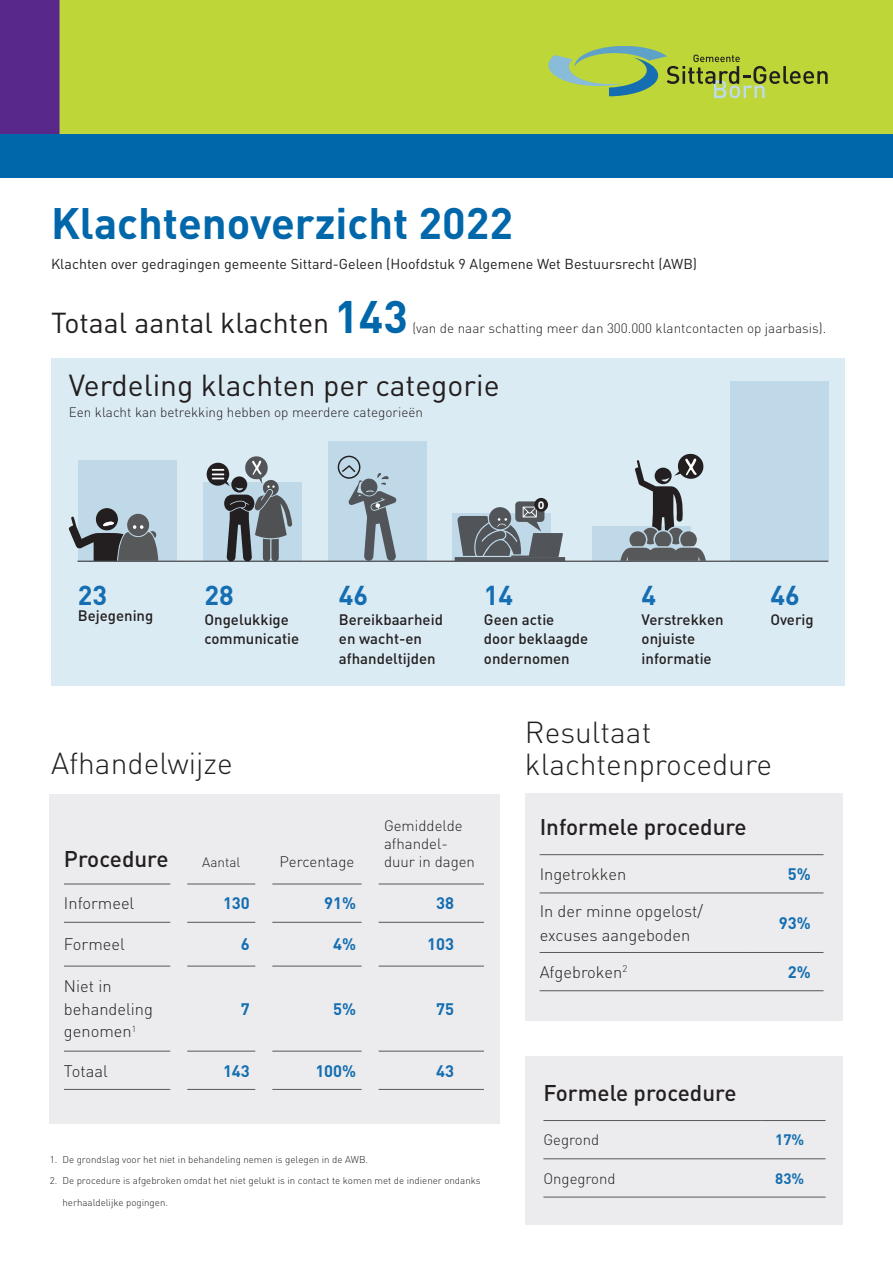
<style>
.page{position:relative;width:893px;height:1263px;background:#fff}
.page>*{position:absolute;margin:0;border:0;box-sizing:border-box;transform-origin:0 0}
.t1{font:700 43.5px "DINOT";color:#0067aa}
.t2{font:300 30px/31.5px "DIN Pro";color:#231f20}
.t3{font:30px "DIN Pro";color:#231f20}
.t4{font:28.5px "DIN Pro";color:#231f20}
.t5{font:700 27px "DINOT";color:#146eb1}
.t6{font:500 22.5px "DIN Pro";color:#231f20}
.t7{font:300 16.5px/22.5px "DINOT";color:#231f20}
.t8{font:700 16.5px "DINOT";color:#146eb1}
.t9{font:500 15px/19.5px "DINOT";color:#231f20}
.t10{font:300 15px/18px "DIN Pro";color:#231f20}
.t11{font:300 15px "DINOT";color:#231f20}
.t12{font:700 15px "DINOT";color:#146eb1}
.t13{font:14.25px "DIN Pro";color:#231f20}
.t14{font:300 13.5px "DINOT";color:#231f20}
.t15{font:300 13.5px "DIN Pro";color:#231f20}
.t16{font:700 10.65px "VAG Rounded Std";color:#fff}
.t17{font:300 9.75px "DINOT";color:#231f20}
.s1{font-weight:700;font-size:45px;color:#0067aa}
</style>
<div class="page">
<div style="left:51px;top:358px;width:793px;height:328px;background:#dbebf3"></div>
<div style="left:730px;top:382px;width:99px;height:179px;background:#bfd9e9"></div>
<div style="left:0;top:0;width:60px;height:134px;background:#58298a"></div>
<div style="left:60px;top:0;width:833px;height:134px;background:#bed637"></div>
<svg style="left:549px;top:46px;width:279px;height:52px"></svg>
<div style="left:0;top:134px;width:893px;height:44px;background:#0067aa"></div>
<hr style="left:77px;top:561px;width:751px;height:1px;background:#231f20">
<div style="left:593px;top:526px;width:98px;height:35px;background:#bfd9e9"></div>
<svg style="left:620px;top:453px;width:86px;height:108px"></svg>
<div style="left:78px;top:460px;width:98px;height:101px;background:#bfd9e9"></div>
<svg style="left:69px;top:508px;width:89px;height:53px"></svg>
<div style="left:203px;top:482px;width:99px;height:79px;background:#bfd9e9"></div>
<svg style="left:207px;top:456px;width:85px;height:106px"></svg>
<div style="left:328px;top:441px;width:99px;height:120px;background:#bfd9e9"></div>
<svg style="left:337px;top:455px;width:59px;height:106px"></svg>
<div style="left:452px;top:514px;width:98px;height:47px;background:#bfd9e9"></div>
<div style="left:534px;top:498px;width:14px;height:14px;background:#231f20;border-radius:50%"></div>
<svg style="left:455px;top:501px;width:110px;height:61px"></svg>
<div style="left:50px;top:794px;width:450px;height:330px;background:#ececee"></div>
<hr style="left:64px;top:884px;width:106px;height:1px;background:#57585a">
<hr style="left:64px;top:922px;width:106px;height:1px;background:#57585a">
<hr style="left:64px;top:966px;width:106px;height:1px;background:#57585a">
<hr style="left:64px;top:1051px;width:106px;height:1px;background:#57585a">
<hr style="left:64px;top:1089px;width:106px;height:1px;background:#57585a">
<hr style="left:187px;top:884px;width:68px;height:1px;background:#57585a">
<hr style="left:272px;top:884px;width:90px;height:1px;background:#57585a">
<hr style="left:187px;top:922px;width:68px;height:1px;background:#57585a">
<hr style="left:272px;top:922px;width:90px;height:1px;background:#57585a">
<hr style="left:187px;top:966px;width:68px;height:1px;background:#57585a">
<hr style="left:272px;top:966px;width:90px;height:1px;background:#57585a">
<hr style="left:187px;top:1051px;width:68px;height:1px;background:#57585a">
<hr style="left:272px;top:1051px;width:90px;height:1px;background:#57585a">
<hr style="left:187px;top:1089px;width:68px;height:1px;background:#57585a">
<hr style="left:272px;top:1089px;width:90px;height:1px;background:#57585a">
<hr style="left:379px;top:884px;width:105px;height:1px;background:#57585a">
<hr style="left:379px;top:922px;width:105px;height:1px;background:#57585a">
<hr style="left:379px;top:966px;width:105px;height:1px;background:#57585a">
<hr style="left:379px;top:1051px;width:105px;height:1px;background:#57585a">
<hr style="left:379px;top:1089px;width:105px;height:1px;background:#57585a">
<div style="left:525px;top:794px;width:318px;height:227px;background:#ececee"></div>
<div style="left:525px;top:1057px;width:318px;height:168px;background:#ececee"></div>
<hr style="left:543px;top:1120px;width:219px;height:1px;background:#57585a">
<hr style="left:762px;top:1120px;width:64px;height:1px;background:#57585a">
<hr style="left:543px;top:1158px;width:219px;height:1px;background:#57585a">
<hr style="left:762px;top:1158px;width:64px;height:1px;background:#57585a">
<hr style="left:543px;top:1197px;width:219px;height:1px;background:#57585a">
<hr style="left:762px;top:1197px;width:64px;height:1px;background:#57585a">
<hr style="left:540px;top:893px;width:207px;height:1px;background:#57585a">
<hr style="left:747px;top:893px;width:76px;height:1px;background:#57585a">
<hr style="left:540px;top:952px;width:207px;height:1px;background:#57585a">
<hr style="left:747px;top:952px;width:76px;height:1px;background:#57585a">
<hr style="left:540px;top:990px;width:207px;height:1px;background:#57585a">
<hr style="left:747px;top:990px;width:76px;height:1px;background:#57585a">
<hr style="left:540px;top:854px;width:207px;height:1px;background:#57585a">
<hr style="left:747px;top:854px;width:76px;height:1px;background:#57585a">
<h1 class="t1" style="left:51px;top:193px;width:463px">Klachtenoverzicht 2022</h1>
<h3 class="t13" style="left:51px;top:254px;width:648px">Klachten over gedragingen gemeente Sittard-Geleen (Hoofdstuk 9 Algemene Wet Bestuursrecht (AWB)</h3>
<h3 class="t4" style="left:51px;top:303px;width:358px">Totaal aantal klachten <span class="s1">143</span></h3>
<h3 class="t14" style="left:412px;top:319px;width:415px">(van de naar schatting meer dan 300.000 klantcontacten op jaarbasis).</h3>
<h2 class="t3" style="left:69px;top:365px;width:432px">Verdeling klachten per categorie</h2>
<h3 class="t15" style="left:69px;top:403px;width:356px">Een klacht kan betrekking hebben op meerdere categorieën</h3>
<p class="t16" style="left:538px;top:498px;width:8px">0</p>
<h3 class="t5" style="left:78px;top:577px;width:31px">23</h3>
<h3 class="t9" style="left:78px;top:605px;width:77px">Bejegening</h3>
<h3 class="t5" style="left:204px;top:577px;width:31px">28</h3>
<h3 class="t9" style="left:204px;top:609px;width:96px">Ongelukkige communicatie</h3>
<h3 class="t5" style="left:339px;top:577px;width:31px">46</h3>
<h3 class="t9" style="left:339px;top:609px;width:106px">Bereikbaarheid en wacht-en afhandeltijden</h3>
<h3 class="t5" style="left:484px;top:577px;width:31px">14</h3>
<h3 class="t9" style="left:484px;top:609px;width:106px">Geen actie door beklaagde ondernomen</h3>
<h3 class="t5" style="left:642px;top:577px;width:16px">4</h3>
<h3 class="t9" style="left:642px;top:609px;width:83px">Verstrekken onjuiste informatie</h3>
<h3 class="t5" style="left:770px;top:577px;width:31px">46</h3>
<h3 class="t9" style="left:770px;top:609px;width:45px">Overig</h3>
<h2 class="t2" style="left:51px;top:746px;width:183px">Afhandelwijze</h2>
<h3 class="t6" style="left:64px;top:843px;width:106px">Procedure</h3>
<h3 class="t15" style="left:202px;top:853px;width:40px">Aantal</h3>
<h3 class="t10" style="left:280px;top:852px;width:76px">Percentage</h3>
<h3 class="t10" style="left:384px;top:816px;width:93px">Gemiddelde afhandel&shy;duur in dagen</h3>
<h3 class="t7" style="left:64px;top:891px;width:72px">Informeel</h3>
<h3 class="t8" style="left:223px;top:892px;width:28px">130</h3>
<h3 class="t8" style="left:324px;top:892px;width:33px">91%</h3>
<h3 class="t8" style="left:436px;top:892px;width:19px">38</h3>
<h3 class="t7" style="left:64px;top:932px;width:62px">Formeel</h3>
<h3 class="t8" style="left:241px;top:933px;width:10px">6</h3>
<h3 class="t8" style="left:333px;top:933px;width:24px">4%</h3>
<h3 class="t8" style="left:427px;top:933px;width:28px">103</h3>
<h3 class="t7" style="left:64px;top:974px;width:91px">Niet in behandeling genomen<sup>1</sup></h3>
<h3 class="t8" style="left:241px;top:998px;width:10px">7</h3>
<h3 class="t8" style="left:333px;top:998px;width:24px">5%</h3>
<h3 class="t8" style="left:436px;top:998px;width:19px">75</h3>
<h3 class="t7" style="left:64px;top:1059px;width:45px">Totaal</h3>
<h3 class="t8" style="left:223px;top:1059px;width:28px">143</h3>
<h3 class="t8" style="left:315px;top:1059px;width:42px">100%</h3>
<h3 class="t8" style="left:436px;top:1059px;width:19px">43</h3>
<h2 class="t2" style="left:525px;top:715px;width:249px">Resultaat klachtenprocedure</h2>
<h3 class="t6" style="left:540px;top:812px;width:209px">Informele procedure</h3>
<h3 class="t7" style="left:540px;top:862px;width:88px">Ingetrokken</h3>
<h3 class="t8" style="left:788px;top:863px;width:24px">5%</h3>
<h3 class="t7" style="left:540px;top:898px;width:165px;line-height:24px">In der minne opgelost/ excuses aangeboden</h3>
<h3 class="t8" style="left:779px;top:912px;width:33px">93%</h3>
<h3 class="t7" style="left:540px;top:960px;width:89px">Afgebroken<sup>2</sup></h3>
<h3 class="t8" style="left:788px;top:961px;width:24px">2%</h3>
<p class="t17" style="left:50px;top:1153px;width:320px">1. De grondslag voor het niet in behandeling nemen is gelegen in de AWB.</p>
<p class="t17" style="left:50px;top:1174px;width:433px">2. De procedure is afgebroken omdat het niet gelukt is in contact te komen met de indiener ondanks</p>
<p class="t17" style="left:62px;top:1196px;width:107px">herhaaldelijke pogingen.</p>
<h3 class="t6" style="left:543px;top:1078px;width:195px">Formele procedure</h3>
<h3 class="t11" style="left:543px;top:1130px;width:57px">Gegrond</h3>
<h3 class="t12" style="left:775px;top:1130px;width:31px">17%</h3>
<h3 class="t11" style="left:543px;top:1168px;width:74px">Ongegrond</h3>
<h3 class="t12" style="left:775px;top:1168px;width:31px">83%</h3>
</div>
